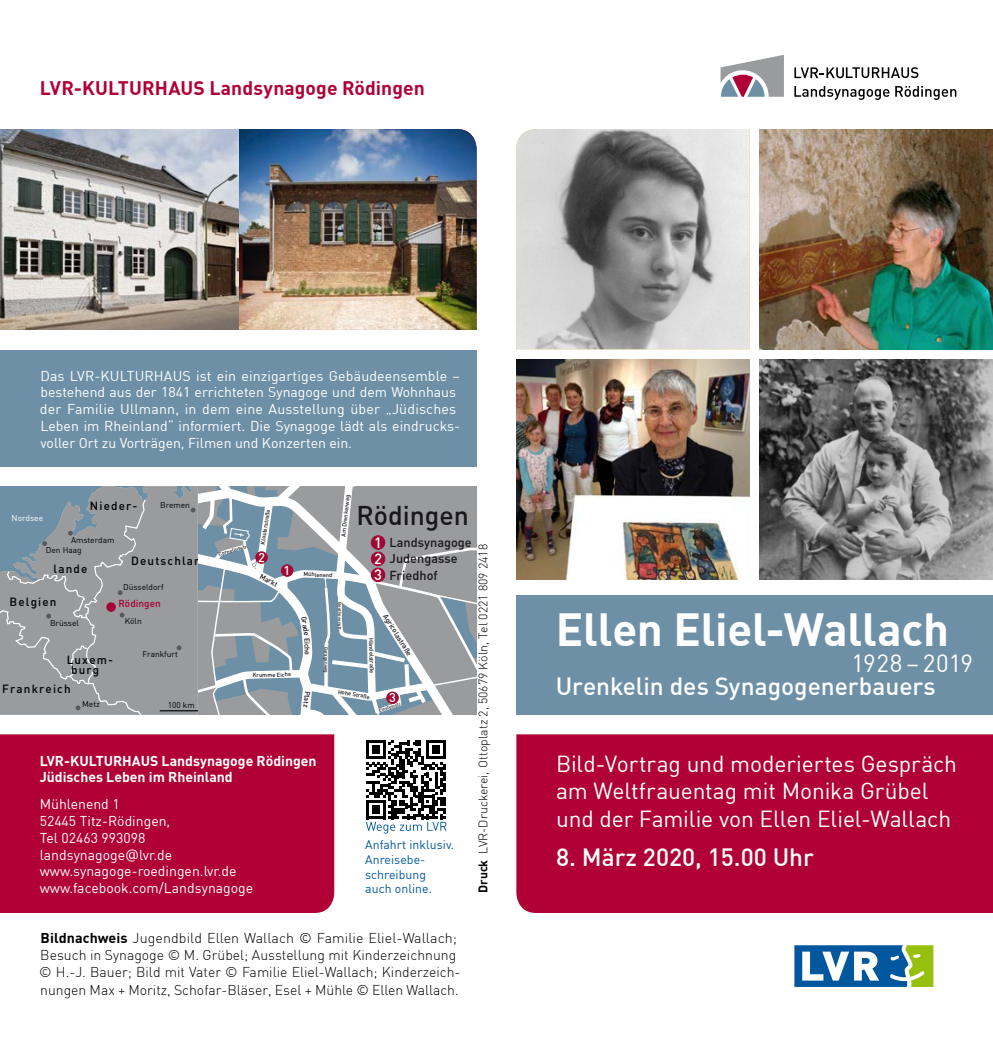
<style>
.page{position:relative;width:993px;height:1042px;background:#fff}
.page>*{position:absolute;margin:0;border:0;box-sizing:border-box;transform-origin:0 0}
.t1{font:700 45.5px "DIN";letter-spacing:-.005em;color:#fff}
.t2{font:500 26.6px "DIN";color:#1a171b}
.t3{font:500 24.5px "DIN";color:#fff}
.t4{font:24.5px "DIN";letter-spacing:.01em;color:#fff}
.t5{font:22.75px/27.3px "DIN";letter-spacing:-.005em;color:#fff}
.t6{font:700 19.25px "DIN";letter-spacing:.005em;color:#b10035}
.t7{font:500 14.7px "DIN";color:#fff}
.t8{font:14px/16.8px "DIN";color:#fff}
.t9{font:300 14px/17.3px "DIN";color:#000}
.t10{font:700 14px/16.8px "DIN";color:#fff}
.t11{font:500 12.78px/16.4px "DIN";color:#1a171b}
.t12{font:500 12.78px "DIN";color:#fff}
.t13{font:300 12.25px "DIN";color:#000}
.t14{font:12.25px/14.7px "DIN";letter-spacing:.005em;color:#00579d}
.t15{font:500 11.72px "DIN";letter-spacing:.1em;color:#000}
.t16{font:500 9.97px "DIN";color:#a50133}
.t17{font:8.4px "DIN";color:#000}
.t18{font:8.4px "DIN";color:#fff}
.t19{font:500 7.17px "DIN";color:#1a171b}
.t20{font:7.17px "DIN Medium Alternate";color:#1a171b}
.t21{font:500 5.77px "DIN";color:#1a171b}
.t22{font:500 5.25px "DIN";color:#1a171b}
.t23{font:500 4.55px "DIN";color:#1a171b}
.s1{font-weight:700}
.s2{font-family:"Verdana"}
</style>
<div class="page">
<svg style="left:794px;top:67px;width:124px;height:11px"></svg>
<svg style="left:794px;top:86px;width:162px;height:14px"></svg>
<svg style="left:720px;top:55px;width:63px;height:42px"></svg>
<svg style="left:794px;top:945px;width:139px;height:42px"></svg>
<img style="left:0;top:129px;width:476px;height:201px">
<div style="left:516px;top:595px;width:476px;height:119px;background:#6e90a6"></div>
<div style="left:516px;top:734px;width:476px;height:179px;background:#b10035"></div>
<div style="left:0;top:350px;width:476px;height:116px;background:#6e90a6"></div>
<div style="left:0;top:734px;width:334px;height:179px;background:#b10035"></div>
<svg style="left:366px;top:740px;width:80px;height:93px"></svg>
<img style="left:759px;top:129px;width:233px;height:220px">
<img style="left:759px;top:359px;width:233px;height:220px">
<img style="left:516px;top:129px;width:233px;height:220px">
<img style="left:516px;top:359px;width:233px;height:220px">
<svg style="left:0;top:486px;width:476px;height:228px;background:#9ca3aa"></svg>
<h3 class="t6" style="left:40px;top:76px;width:386px">LVR-KULTURHAUS Landsynagoge Rödingen</h3>
<p class="t8" style="left:40px;top:367px;width:421px">Das LVR-KULTURHAUS ist ein einzigartiges Gebäudeensemble – bestehend aus der 1841 errichteten Synagoge und dem Wohnhaus der Familie Ullmann, in dem eine Ausstellung über „Jüdisches Leben im Rheinland“ informiert. Die Synagoge lädt als eindrucks&shy;voller Ort zu Vorträgen, Filmen und Konzerten ein.</p>
<p class="t21" style="left:339px;top:536px;width:43px;rotate:-84deg">Am Drenkerweg</p>
<p class="t15" style="left:90px;top:498px;width:49px">Nieder-</p>
<p class="t17" style="left:160px;top:500px;width:31px">Bremen</p>
<h2 class="t2" style="left:356px;top:499px;width:114px">Rödingen</h2>
<p class="t21" style="left:259px;top:544px;width:37px;rotate:-81deg">Klosterstraße</p>
<p class="t18" style="left:12px;top:512px;width:33px">Nordsee</p>
<p class="t7" style="left:374px;top:533px;width:9px">1</p>
<p class="t11" style="left:389px;top:533px;width:84px">Landsynagoge<br>Judengasse<br>Friedhof</p>
<p class="t17" style="left:71px;top:535px;width:45px">Amsterdam</p>
<p class="t13" style="left:475px;top:893px;width:350px;rotate:-90deg"><span class="s1">Druck</span> LVR-Druckerei, Ottoplatz 2, 50679 Köln, Tel 0221 809 2418</p>
<p class="t22" style="left:226px;top:548px;width:23px;rotate:-16deg">neliusstr.</p>
<p class="t17" style="left:46px;top:545px;width:37px">Den Haag</p>
<p class="t15" style="left:131px;top:553px;width:79px">Deutschland</p>
<p class="t15" style="left:54px;top:561px;width:35px">lande</p>
<p class="t12" style="left:283px;top:562px;width:8px">1</p>
<p class="t7" style="left:374px;top:565px;width:9px">3</p>
<p class="t21" style="left:304px;top:570px;width:30px;rotate:3deg">Mühlenend</p>
<p class="t19" style="left:262px;top:571px;width:21px;rotate:29deg">Markt</p>
<p class="t17" style="left:123px;top:581px;width:42px">Düsseldorf</p>
<p class="t17" style="left:125px;top:616px;width:18px">Köln</p>
<p class="t15" style="left:10px;top:594px;width:48px">Belgien</p>
<p class="t16" style="left:118px;top:597px;width:44px">Rödingen</p>
<p class="t23" style="left:342px;top:602px;width:26px;rotate:90deg">Beethovens</p>
<p class="t20" style="left:388px;top:612px;width:49px;rotate:58deg">Agricolastraße</p>
<p class="t19" style="left:308px;top:616px;width:21px;rotate:81deg">Grade</p>
<p class="t19" style="left:311px;top:637px;width:19px;rotate:89deg">Eiche</p>
<p class="t19" style="left:312px;top:691px;width:18px;rotate:96deg">Platz</p>
<p class="t17" style="left:50px;top:617px;width:30px">Brüssel</p>
<p class="t21" style="left:375px;top:638px;width:37px;rotate:89deg">Händelstraße</p>
<p class="t23" style="left:329px;top:647px;width:27px;rotate:90deg">Garagenweg</p>
<p class="t17" style="left:142px;top:648px;width:37px">Frankfurt</p>
<p class="t15" style="left:67px;top:652px;width:48px">Luxem-</p>
<p class="t15" style="left:2px;top:681px;width:70px">Frankreich</p>
<p class="t15" style="left:71px;top:662px;width:30px">burg</p>
<p class="t21" style="left:252px;top:672px;width:40px;rotate:-2deg">Krumme Eiche</p>
<p class="t21" style="left:338px;top:688px;width:34px;rotate:9deg">Hohe Straße</p>
<p class="t12" style="left:389px;top:689px;width:8px">3</p>
<p class="t17" style="left:82px;top:699px;width:19px">Metz</p>
<p class="t17" style="left:168px;top:700px;width:28px">100 km</p>
<p class="t23" style="left:378px;top:708px;width:25px;rotate:-18deg">Einsteinstr.</p>
<p class="t10" style="left:40px;top:751px;width:278px">LVR-KULTURHAUS Landsynagoge Rödingen<br>Jüdisches Leben im Rheinland</p>
<p class="t8" style="left:40px;top:795px;width:215px">Mühlenend 1<br>52445 Titz-Rödingen,<br>Tel 02463 993098 landsynagoge<span class="s2">@</span>lvr.de www.synagoge-roedingen.lvr.de www.facebook.com/Landsynagoge</p>
<p class="t14" style="left:365px;top:837px;width:90px">Anfahrt inklusiv.<br>Anreisebe&shy;schreibung auch online.</p>
<p class="t9" style="left:39px;top:929px;width:423px"><span class="s1">Bildnachweis</span> Jugendbild Ellen Wallach © Familie Eliel-Wallach; Besuch in Synagoge © M. Grübel; Ausstellung mit Kinderzeichnung © H.-J. Bauer; Bild mit Vater © Familie Eliel-Wallach; Kinderzeich&shy;nungen Max + Moritz, Schofar-Bläser, Esel + Mühle © Ellen Wallach.</p>
<h1 class="t1" style="left:555px;top:599px;width:394px">Ellen Eliel-Wallach</h1>
<h3 class="t3" style="left:555px;top:670px;width:381px">Urenkelin des Synagogenerbauers</h3>
<h3 class="t4" style="left:851px;top:647px;width:123px">1928 – 2019</h3>
<h3 class="t5" style="left:556px;top:749px;width:402px">Bild-Vortrag und moderiertes Gespräch am Weltfrauentag mit Monika Grübel und der Familie von Ellen Eliel-Wallach</h3>
<h3 class="t3" style="left:556px;top:842px;width:259px">8. März 2020, 15.00 Uhr</h3>
</div>
